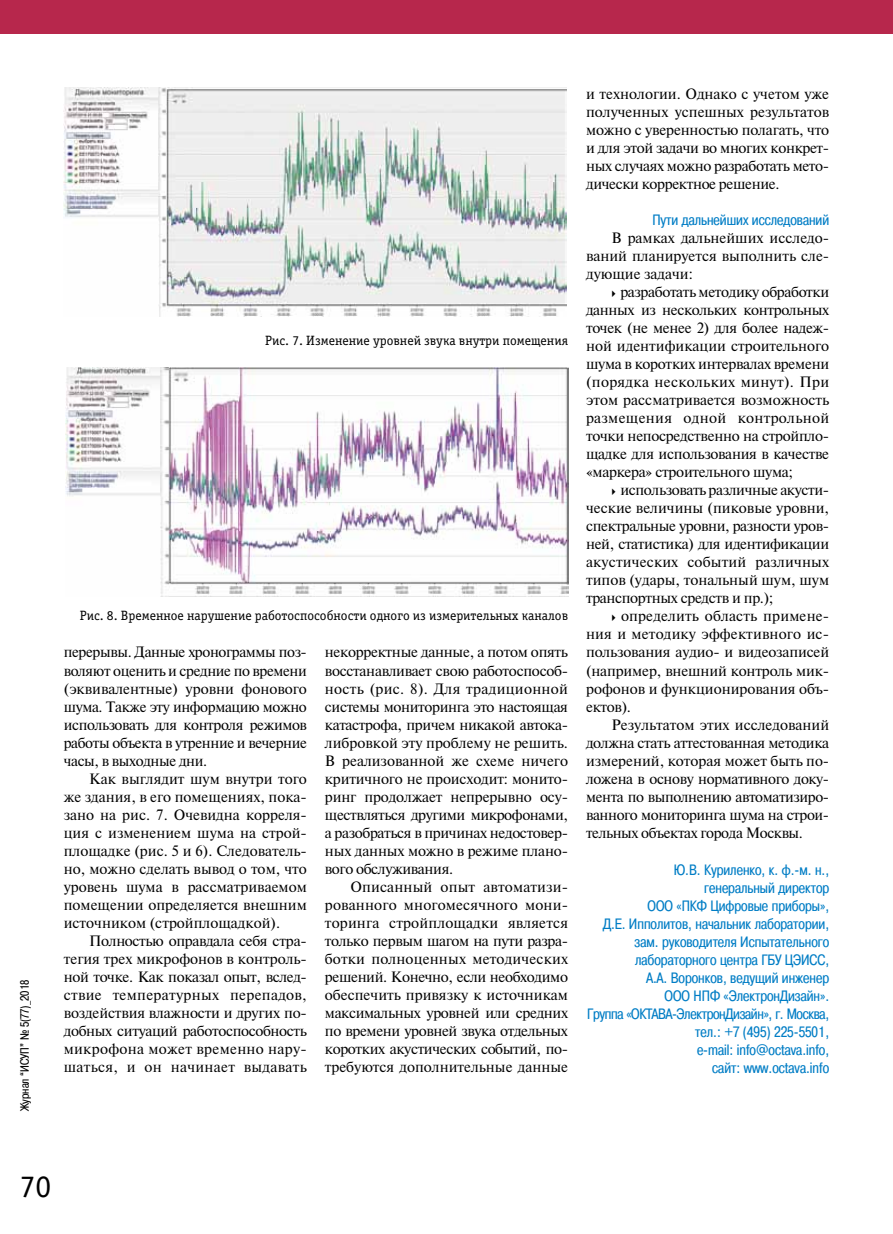
<style>
.page{position:relative;width:893px;height:1234px;background:#fff}
.page>*{position:absolute;margin:0;border:0;box-sizing:border-box;transform-origin:0 0}
.t1{font:31.5px "Officina Serif C";color:#000}
.t2{font:15px/18px "Newton";letter-spacing:-.01em;color:#000;text-align:justify}
.t3{font:15px/18px "Pragmatica Cond C";color:#007dc5;text-align:right}
.t4{font:13.5px "Officina Serif C";color:#000}
.t5{font:12px "Pragmatica Cond C";color:#000}
</style>
<div class="page">
<div style="left:0;top:0;width:893px;height:34px;background:#b7274c"></div>
<img style="left:64px;top:87px;width:503px;height:229px">
<img style="left:65px;top:367px;width:503px;height:229px">
<p class="t5" style="left:18px;top:1110px;width:133px;rotate:-90deg">Журнал “ИСУП” № 5(77)_2018</p>
<p class="t4" style="left:265px;top:332px;width:304px">Рис. 7. Изменение уровней звука внутри помещения</p>
<p class="t4" style="left:80px;top:608px;width:490px">Рис. 8. Временное нарушение работоспособности одного из измерительных каналов</p>
<p class="t2" style="left:64px;top:642px;width:245px">перерывы. Данные хронограммы поз&shy;воляют оценить и средние по времени (эквивалентные) уровни фонового шума. Также эту информацию можно использовать для контроля режимов работы объекта в утренние и вечерние часы, в выходные дни.</p>
<p class="t2" style="left:64px;top:768px;width:245px;text-indent:26px">Как выглядит шум внутри того же здания, в его помещениях, пока&shy;зано на рис. 7. Очевидна корреля&shy;ция с изменением шума на строй&shy;площадке (рис. 5 и 6). Следователь&shy;но, можно сделать вывод о том, что уровень шума в рассматриваемом помещении определяется внешним источником (стройплощадкой).</p>
<p class="t2" style="left:64px;top:930px;width:245px;text-indent:26px">Полностью оправдала себя стра&shy;тегия трех микрофонов в контроль&shy;ной точке. Как показал опыт, вслед&shy;ствие температурных перепадов, воздействия влажности и других по&shy;добных ситуаций работоспособность микрофона может временно нару&shy;шаться, и он начинает выдавать</p>
<p class="t2" style="left:325px;top:642px;width:245px">некорректные данные, а потом опять восстанавливает свою работоспособ&shy;ность (рис. 8). Для традиционной системы мониторинга это настоящая катастрофа, причем никакой автока&shy;либровкой эту проблему не решить.<br>В реализованной же схеме ничего критичного не происходит: монито&shy;ринг продолжает непрерывно осу&shy;ществляться другими микрофонами, а разобраться в причинах недостовер&shy;ных данных можно в режиме плано&shy;вого обслуживания.</p>
<p class="t2" style="left:325px;top:876px;width:245px;text-indent:26px">Описанный опыт автоматизи&shy;рованного многомесячного мони&shy;торинга стройплощадки является только первым шагом на пути разра&shy;ботки полноценных методических решений. Конечно, если необходимо обеспечить привязку к источникам максимальных уровней или средних по времени уровней звука отдельных коротких акустических событий, по&shy;требуются дополнительные данные</p>
<p class="t2" style="left:586px;top:84px;width:245px">и технологии. Однако с учетом уже полученных успешных результатов можно с уверенностью полагать, что и для этой задачи во многих конкрет&shy;ных случаях можно разработать мето&shy;дически корректное решение.</p>
<p class="t3" style="left:652px;top:211px;width:178px">Пути дальнейших исследований</p>
<p class="t2" style="left:586px;top:228px;width:245px;text-indent:26px">В рамках дальнейших исследо&shy;ваний планируется выполнить сле&shy;дующие задачи:</p>
<p class="t2" style="left:586px;top:282px;width:245px;text-indent:34px">разработать методику обработки данных из нескольких контрольных точек (не менее 2) для более надеж&shy;ной идентификации строительного шума в коротких интервалах времени (порядка нескольких минут). При этом рассматривается возможность размещения одной контрольной точки непосредственно на стройпло&shy;щадке для использования в качестве «маркера» строительного шума;</p>
<p class="t2" style="left:586px;top:480px;width:245px;text-indent:34px">использовать различные акусти&shy;ческие величины (пиковые уровни, спектральные уровни, разности уров&shy;ней, статистика) для идентификации акустических событий различных типов (удары, тональный шум, шум транспортных средств и пр.);</p>
<p class="t2" style="left:586px;top:606px;width:245px;text-indent:35px">определить область примене&shy;ния и методику эффективного ис&shy;пользования аудио- и видеозаписей (например, внешний контроль мик&shy;рофонов и функционирования объ&shy;ектов).</p>
<p class="t2" style="left:586px;top:714px;width:245px;text-indent:26px">Результатом этих исследований должна стать аттестованная методика измерений, которая может быть по&shy;ложена в основу нормативного доку&shy;мента по выполнению автоматизиро&shy;ванного мониторинга шума на строи&shy;тельных объектах города Москвы.</p>
<p class="t3" style="left:587px;top:860px;width:243px">Ю.В. Куриленко, к. ф.-м. н.,<br>генеральный директор<br>ООО «ПКФ Цифровые приборы»,<br>Д.Е. Ипполитов, начальник лаборатории, зам. руководителя Испытательного лабораторного центра ГБУ ЦЭИСС,<br>А.А. Воронков, ведущий инженер<br>ООО НПФ «ЭлектронДизайн».<br>Группа «ОКТАВА-ЭлектронДизайн», г. Москва, тел.: +7 (495) 225‑5501,<br>e‑mail: info@octava.info,<br>сайт: www.octava.info</p>
<h1 class="t1" style="left:20px;top:1168px;width:33px">70</h1>
</div>
